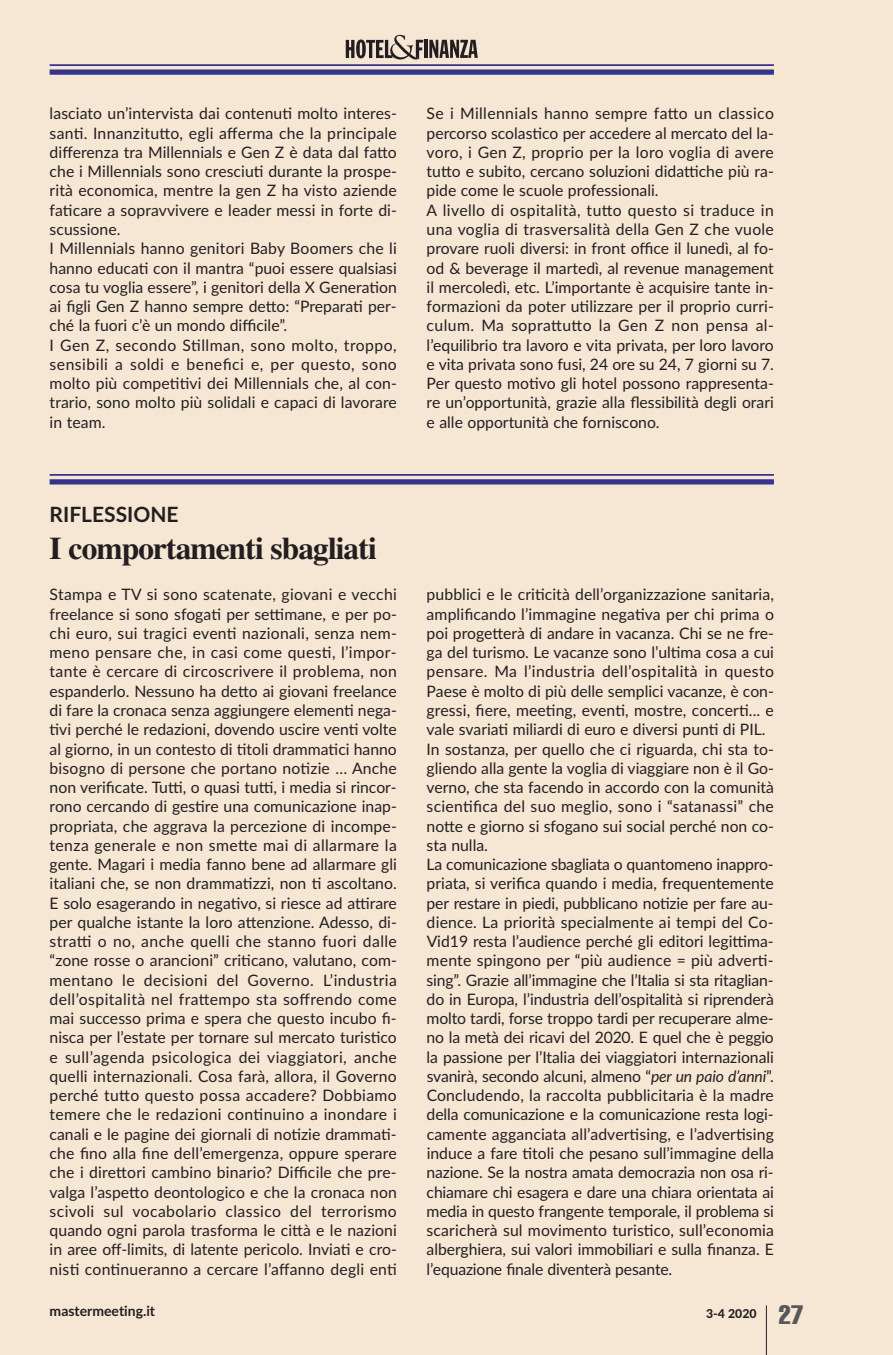
<style>
.page{position:relative;width:893px;height:1355px;background:#fff}
.page>*{position:absolute;margin:0;border:0;box-sizing:border-box;transform-origin:0 0}
.t1{font:700 31.5px "Times";letter-spacing:-.03em;color:#231f20}
.t2{font:700 21px "Lato";color:#231f20}
.t3{font:15.75px/19.2px "Lato";color:#231f20}
.t4{font:700 14px "Lato";color:#231f20}
.t5{font:800 12.25px "Lato";color:#231f20}
.s1{font-style:italic}
.s2{font-family:"Helvetica";font-weight:400;font-stretch:extra-condensed;font-size:26.25px;color:#57585a}
</style>
<div class="page">
<div style="left:0;top:0;width:893px;height:1354px;background:#f6e6d4"></div>
<hr style="left:766px;top:1305px;width:1px;height:49px;background:#231f20">
<hr style="left:50px;top:64px;width:724px;height:2px;background:#35348d">
<div style="left:50px;top:69px;width:724px;height:6px;background:#35348d"></div>
<hr style="left:424px;top:40px;width:3px;height:18px;background:#231f20">
<svg style="left:429px;top:40px;width:49px;height:18px"></svg>
<svg style="left:346px;top:35px;width:77px;height:24px"></svg>
<hr style="left:50px;top:474px;width:724px;height:1px;background:#35348d">
<div style="left:50px;top:479px;width:724px;height:5px;background:#35348d"></div>
<p class="t3" style="left:50px;top:104px;width:349px">lasciato un’intervista dai contenuti molto interes&shy;santi. Innanzitutto, egli afferma che la principale differenza tra Millennials e Gen Z è data dal fatto che i Millennials sono cresciuti durante la prospe&shy;rità economica, mentre la gen Z ha visto aziende faticare a sopravvivere e leader messi in forte di&shy;scussione.<br>I Millennials hanno genitori Baby Boomers che li hanno educati con il mantra “puoi essere qualsiasi cosa tu voglia essere”, i genitori della X Generation ai figli Gen Z hanno sempre detto: “Preparati per&shy;ché la fuori c’è un mondo difficile”.<br>I Gen Z, secondo Stillman, sono molto, troppo, sensibili a soldi e benefici e, per questo, sono molto più competitivi dei Millennials che, al con&shy;trario, sono molto più solidali e capaci di lavorare in team.</p>
<p class="t3" style="left:427px;top:104px;width:349px">Se i Millennials hanno sempre fatto un classico percorso scolastico per accedere al mercato del la&shy;voro, i Gen Z, proprio per la loro voglia di avere tutto e subito, cercano soluzioni didattiche più ra&shy;pide come le scuole professionali.<br>A livello di ospitalità, tutto questo si traduce in una voglia di trasversalità della Gen Z che vuole provare ruoli diversi: in front office il lunedì, al fo&shy;od &amp; beverage il martedì, al revenue management il mercoledì, etc. L’importante è acquisire tante in&shy;formazioni da poter utilizzare per il proprio curri&shy;culum. Ma soprattutto la Gen Z non pensa al&shy;l’equilibrio tra lavoro e vita privata, per loro lavoro e vita privata sono fusi, 24 ore su 24, 7 giorni su 7.<br>Per questo motivo gli hotel possono rappresenta&shy;re un’opportunità, grazie alla flessibilità degli orari e alle opportunità che forniscono.</p>
<h2 class="t2" style="left:50px;top:502px;width:131px">RIFLESSIoNE</h2>
<h1 class="t1" style="left:50px;top:529px;width:329px">I comportamenti sbagliati</h1>
<p class="t3" style="left:50px;top:585px;width:349px;text-align:justify">Stampa e TV si sono scatenate, giovani e vecchi freelance si sono sfogati per settimane, e per po&shy;chi euro, sui tragici eventi nazionali, senza nem&shy;meno pensare che, in casi come questi, l’impor&shy;tante è cercare di circoscrivere il problema, non espanderlo. Nessuno ha detto ai giovani freelance di fare la cronaca senza aggiungere elementi nega&shy;tivi perché le redazioni, dovendo uscire venti volte al giorno, in un contesto di titoli drammatici hanno bisogno di persone che portano notizie … Anche non verificate. Tutti, o quasi tutti, i media si rincor&shy;rono cercando di gestire una comunicazione inap&shy;propriata, che aggrava la percezione di incompe&shy;tenza generale e non smette mai di allarmare la gente. Magari i media fanno bene ad allarmare gli italiani che, se non drammatizzi, non ti ascoltano.<br>E solo esagerando in negativo, si riesce ad attirare per qualche istante la loro attenzione. Adesso, di&shy;stratti o no, anche quelli che stanno fuori dalle “zone rosse o arancioni” criticano, valutano, com&shy;mentano le decisioni del Governo. L’industria dell’ospitalità nel frattempo sta soffrendo come mai successo prima e spera che questo incubo fi&shy;nisca per l’estate per tornare sul mercato turistico e sull’agenda psicologica dei viaggiatori, anche quelli internazionali. Cosa farà, allora, il Governo perché tutto questo possa accadere? Dobbiamo temere che le redazioni continuino a inondare i canali e le pagine dei giornali di notizie drammati&shy;che fino alla fine dell’emergenza, oppure sperare che i direttori cambino binario? Difficile che pre&shy;valga l’aspetto deontologico e che la cronaca non scivoli sul vocabolario classico del terrorismo quando ogni parola trasforma le città e le nazioni in aree off-limits, di latente pericolo. Inviati e cro&shy;nisti continueranno a cercare l’affanno degli enti</p>
<p class="t3" style="left:427px;top:585px;width:349px">pubblici e le criticità dell’organizzazione sanitaria, amplificando l’immagine negativa per chi prima o poi progetterà di andare in vacanza. Chi se ne fre&shy;ga del turismo. Le vacanze sono l’ultima cosa a cui pensare. Ma l’industria dell’ospitalità in questo Paese è molto di più delle semplici vacanze, è con&shy;gressi, fiere, meeting, eventi, mostre, concerti... e vale svariati miliardi di euro e diversi punti di PIL.<br>In sostanza, per quello che ci riguarda, chi sta to&shy;gliendo alla gente la voglia di viaggiare non è il Go&shy;verno, che sta facendo in accordo con la comunità scientifica del suo meglio, sono i “satanassi” che notte e giorno si sfogano sui social perché non co&shy;sta nulla.<br>La comunicazione sbagliata o quantomeno inappro&shy;priata, si verifica quando i media, frequentemente per restare in piedi, pubblicano notizie per fare au&shy;dience. La priorità specialmente ai tempi del Co-Vid19 resta l’audience perché gli editori legittima&shy;mente spingono per “più audience = più adverti&shy;sing”. Grazie all’immagine che l’Italia si sta ritaglian&shy;do in Europa, l’industria dell’ospitalità si riprenderà molto tardi, forse troppo tardi per recuperare alme&shy;no la metà dei ricavi del 2020. E quel che è peggio la passione per l’Italia dei viaggiatori internazionali svanirà, secondo alcuni, almeno “<span class="s1">per un paio d’anni</span>”.<br>Concludendo, la raccolta pubblicitaria è la madre della comunicazione e la comunicazione resta logi&shy;camente agganciata all’advertising, e l’advertising induce a fare titoli che pesano sull’immagine della nazione. Se la nostra amata democrazia non osa ri&shy;chiamare chi esagera e dare una chiara orientata ai media in questo frangente temporale, il problema si scaricherà sul movimento turistico, sull’economia alberghiera, sui valori immobiliari e sulla finanza. E l’equazione finale diventerà pesante.</p>
<p class="t4" style="left:50px;top:1302px;width:107px">mastermeeting.it</p>
<p class="t5" style="left:706px;top:1306px;width:99px">3-4 2020 <span class="s2">27</span></p>
</div>
